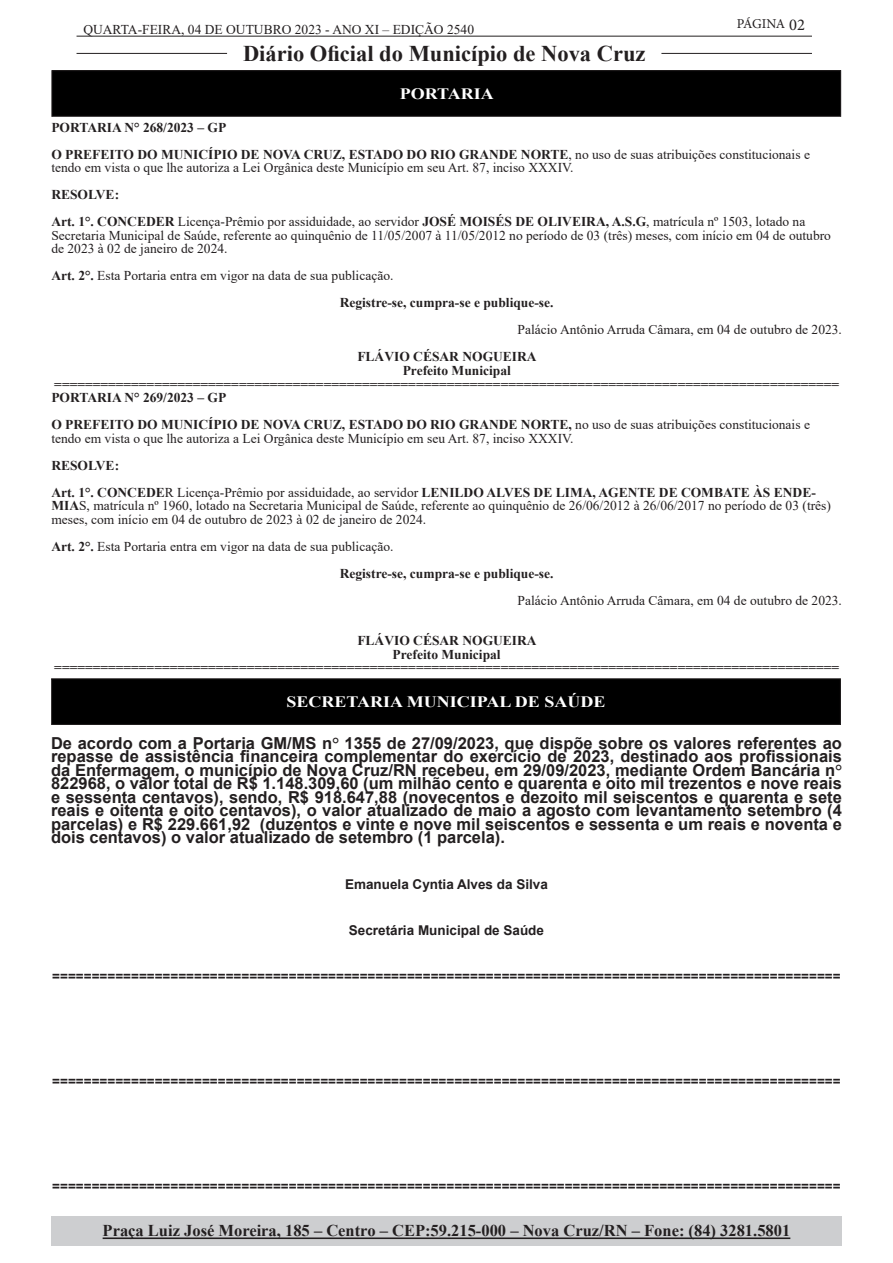
<style>
.page{position:relative;width:893px;height:1263px;background:#fff}
.page>*{position:absolute;margin:0;border:0;box-sizing:border-box;transform-origin:0 0}
.t1{font:700 22.5px "Times New Roman";color:#231f20}
.Normal__Web{font:700 16.5px/13.5px "Arial";color:#231f20;text-align:justify}
.t2{font:700 16.5px "Times New Roman";color:#231f20}
.t3{font:700 15.75px "Times New Roman";color:#fff;scale:1.14 1}
.t4{font:13.5px/13.5px "Times New Roman";color:#231f20}
.t5{font:700 13.5px/13.5px "Times New Roman";color:#231f20}
.Normal__Web-2{font:700 13.5px "Arial";color:#231f20}
.t6{font:13.5px "Minion Pro";letter-spacing:-.03em;color:#231f20}
.s1{font-size:16.5px}
.s2{font-weight:700}
.s3{font-family:"Times New Roman"}
</style>
<div class="page">
<hr style="left:77px;top:36px;width:735px;height:1px;background:#231f20">
<hr style="left:77px;top:53px;width:150px;height:1px;background:#231f20">
<hr style="left:661px;top:53px;width:151px;height:1px;background:#231f20">
<div style="left:51px;top:1216px;width:791px;height:29px;background:#cdced0"></div>
<hr style="left:103px;top:1237px;width:687px;height:2px;background:#231f20">
<div style="left:52px;top:71px;width:789px;height:45px;background:#000"></div>
<div style="left:51px;top:70px;width:790px;height:47px;border:1px solid #231f20"></div>
<div style="left:52px;top:679px;width:788px;height:45px;background:#000"></div>
<div style="left:51px;top:678px;width:790px;height:47px;border:1px solid #231f20"></div>
<p class="t4" style="left:83px;top:23px;width:392px">QUARTA-FEIRA, 04 DE OUTUBRO 2023 - ANO XI – EDIÇÃO 2540</p>
<h1 class="t1" style="left:243px;top:37px;width:404px">Diário Oficial do Município de Nova Cruz</h1>
<p class="t3" style="left:400px;top:82px;width:84px">PORTARIA</p>
<p class="t6" style="left:737px;top:15px;width:70px">PÁGINA <span class="s1">02</span></p>
<p class="t5" style="left:51px;top:120px;width:176px">PORTARIA N° 268/2023 – GP</p>
<p class="t4" style="left:51px;top:147px;width:760px"><span class="s2">O PREFEITO DO MUNICÍPIO DE NOVA CRUZ, ESTADO DO RIO GRANDE NORTE</span>, no uso de suas atribuições constitucionais e tendo em vista o que lhe autoriza a Lei Orgânica deste Município em seu Art. 87, inciso XXXIV.</p>
<p class="t5" style="left:51px;top:188px;width:69px">RESOLVE:</p>
<p class="t4" style="left:51px;top:215px;width:781px"><span class="s2">Art. 1°. CONCEDER</span> Licença-Prêmio por assiduidade, ao servidor <span class="s2">JOSÉ MOISÉS DE OLIVEIRA, A.S.G</span>, matrícula nº 1503, lotado na<br>Secretaria Municipal de Saúde, referente ao quinquênio de 11/05/2007 à 11/05/2012 no período de 03 (três) meses, com início em 04 de outubro de 2023 à 02 de janeiro de 2024.</p>
<p class="t4" style="left:51px;top:269px;width:344px"><span class="s2">Art. 2°.</span> Esta Portaria entra em vigor na data de sua publicação.</p>
<p class="t5" style="left:340px;top:296px;width:215px">Registre-se, cumpra-se e publique-se.</p>
<p class="t4" style="left:518px;top:323px;width:326px">Palácio Antônio Arruda Câmara, em 04 de outubro de 2023.</p>
<p class="t5" style="left:403px;top:350px;width:135px;text-indent:-45px">FLÁVIO CÉSAR NOGUEIRA<br>Prefeito Municipal</p>
<p class="t5" style="left:54px;top:377px;width:786px">======================================================================================================</p>
<p class="t5" style="left:51px;top:390px;width:176px">PORTARIA N° 269/2023 – GP</p>
<p class="t4" style="left:51px;top:417px;width:760px"><span class="s2">O PREFEITO DO MUNICÍPIO DE NOVA CRUZ, ESTADO DO RIO GRANDE NORTE,</span> no uso de suas atribuições constitucionais e tendo em vista o que lhe autoriza a Lei Orgânica deste Município em seu Art. 87, inciso XXXIV.</p>
<p class="t5" style="left:51px;top:458px;width:69px">RESOLVE:</p>
<p class="t4" style="left:51px;top:485px;width:781px"><span class="s2">Art. 1°. CONCEDE</span>R Licença-Prêmio por assiduidade, ao servidor <span class="s2">LENILDO ALVES DE LIMA, AGENTE DE COMBATE ÀS ENDE-<br>MIA</span>S, matrícula nº 1960, lotado na Secretaria Municipal de Saúde, referente ao quinquênio de 26/06/2012 à 26/06/2017 no período de 03 (três) meses, com início em 04 de outubro de 2023 à 02 de janeiro de 2024.</p>
<p class="t4" style="left:51px;top:539px;width:344px"><span class="s2">Art. 2°.</span> Esta Portaria entra em vigor na data de sua publicação.</p>
<p class="t5" style="left:340px;top:566px;width:215px">Registre-se, cumpra-se e publique-se.</p>
<p class="t4" style="left:518px;top:593px;width:326px">Palácio Antônio Arruda Câmara, em 04 de outubro de 2023.</p>
<p class="t5" style="left:357px;top:633px;width:181px;text-align:center">FLÁVIO CÉSAR NOGUEIRA<br>Prefeito Municipal</p>
<p class="t5" style="left:54px;top:660px;width:786px">======================================================================================================</p>
<p class="t3" style="left:287px;top:690px;width:281px">SECRETARIA MUNICIPAL DE SAÚDE</p>
<p class="Normal__Web" style="left:51px;top:736px;width:792px">De acordo com a Portaria GM/MS n<span class="s3">°</span> 1355 de 27/09/2023, que dispõe sobre os valores referentes ao repasse de assistência financeira complementar do exercício de 2023, destinado aos profissionais da Enfermagem, o município de Nova Cruz/RN recebeu, em 29/09/2023, mediante Ordem Bancária n<span class="s3">° </span>822968, o valor total de R$ 1.148.309,60 (um milhão cento e quarenta e oito mil trezentos e nove reais e sessenta centavos), sendo, R$ 918.647,88 (novecentos e dezoito mil seiscentos e quarenta e sete reais e oitenta e oito centavos), o valor atualizado de maio a agosto com levantamento setembro (4 parcelas) e R$ 229.661,92 (duzentos e vinte e nove mil seiscentos e sessenta e um reais e noventa e dois centavos) o valor atualizado de setembro (1 parcela).</p>
<p class="Normal__Web-2" style="left:345px;top:875px;width:204px">Emanuela Cyntia Alves da Silva</p>
<p class="Normal__Web-2" style="left:349px;top:920px;width:197px">Secretária Municipal de Saúde</p>
<p class="Normal__Web-2" style="left:52px;top:966px;width:790px">====================================================================================================</p>
<p class="Normal__Web-2" style="left:52px;top:1071px;width:790px">====================================================================================================</p>
<p class="Normal__Web-2" style="left:52px;top:1176px;width:790px">====================================================================================================</p>
<p class="t2" style="left:103px;top:1219px;width:689px">Praça Luiz José Moreira, 185 – Centro – CEP:59.215-000 – Nova Cruz/RN – Fone: (84) 3281.5801</p>
</div>
